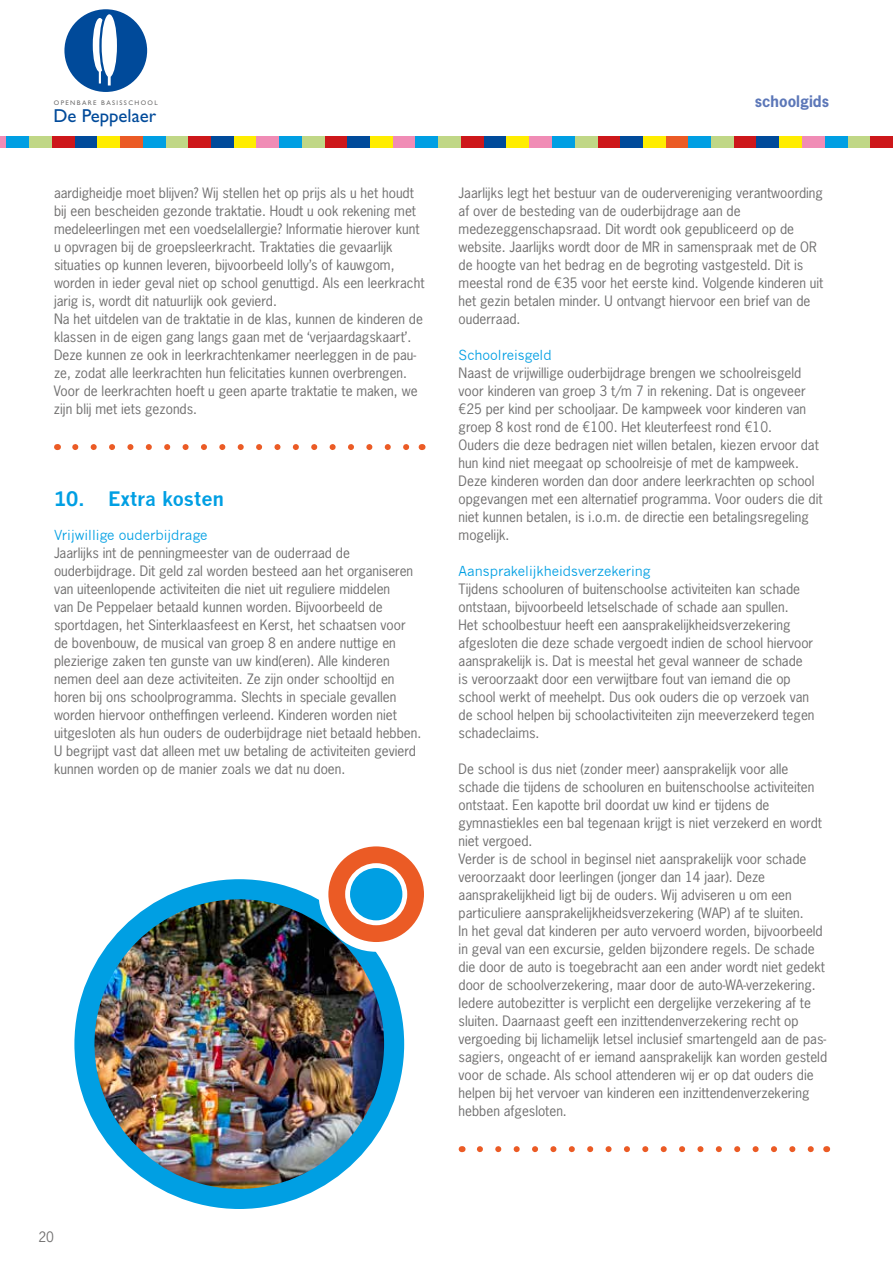
<style>
.page{position:relative;width:893px;height:1263px;background:#fff}
.page>*{position:absolute;margin:0;border:0;box-sizing:border-box;transform-origin:0 0}
.t1{font:700 19.5px "News Gothic";color:#009fe3}
.t2{font:18.75px "Gill Sans Std";color:#004a9a}
.t3{font:700 15px "News Gothic Std";color:#5c77b8}
.t4{font:13.5px/18px "News Gothic Std";color:#706f6f}
.t5{font:13.5px "News Gothic";color:#009fe3}
.t6{font:6.75px "Gill Sans Std";letter-spacing:.2em;color:#706f6f}
</style>
<div class="page">
<svg style="left:75px;top:444px;width:335px;height:6px"></svg>
<svg style="left:480px;top:1146px;width:334px;height:6px"></svg>
<div style="left:75px;top:136px;width:22px;height:11px;background:#004a9a"></div>
<div style="left:97px;top:136px;width:23px;height:11px;background:#ffed00"></div>
<div style="left:120px;top:136px;width:23px;height:11px;background:#eb5b25"></div>
<div style="left:188px;top:136px;width:23px;height:11px;background:#cd171a"></div>
<div style="left:166px;top:136px;width:22px;height:11px;background:#c0d786"></div>
<div style="left:143px;top:136px;width:23px;height:11px;background:#009fe3"></div>
<div style="left:211px;top:136px;width:23px;height:11px;background:#004a9a"></div>
<div style="left:234px;top:136px;width:22px;height:11px;background:#ffed00"></div>
<div style="left:256px;top:136px;width:23px;height:11px;background:#f08cb5"></div>
<div style="left:325px;top:136px;width:22px;height:11px;background:#cd171a"></div>
<div style="left:302px;top:136px;width:23px;height:11px;background:#c0d786"></div>
<div style="left:279px;top:136px;width:23px;height:11px;background:#009fe3"></div>
<div style="left:0;top:136px;width:6px;height:11px;background:#f08cb5"></div>
<div style="left:52px;top:136px;width:23px;height:11px;background:#cd171a"></div>
<div style="left:29px;top:136px;width:23px;height:11px;background:#c0d786"></div>
<div style="left:6px;top:136px;width:23px;height:11px;background:#009fe3"></div>
<div style="left:620px;top:136px;width:23px;height:11px;background:#004a9a"></div>
<div style="left:643px;top:136px;width:23px;height:11px;background:#ffed00"></div>
<div style="left:666px;top:136px;width:22px;height:11px;background:#eb5b25"></div>
<div style="left:734px;top:136px;width:23px;height:11px;background:#cd171a"></div>
<div style="left:711px;top:136px;width:23px;height:11px;background:#c0d786"></div>
<div style="left:688px;top:136px;width:23px;height:11px;background:#009fe3"></div>
<div style="left:757px;top:136px;width:22px;height:11px;background:#004a9a"></div>
<div style="left:779px;top:136px;width:23px;height:11px;background:#ffed00"></div>
<div style="left:802px;top:136px;width:23px;height:11px;background:#f08cb5"></div>
<div style="left:870px;top:136px;width:23px;height:11px;background:#cd171a"></div>
<div style="left:847px;top:136px;width:23px;height:11px;background:#c0d786"></div>
<div style="left:825px;top:136px;width:22px;height:11px;background:#009fe3"></div>
<div style="left:347px;top:136px;width:23px;height:11px;background:#004a9a"></div>
<div style="left:370px;top:136px;width:23px;height:11px;background:#ffed00"></div>
<div style="left:393px;top:136px;width:23px;height:11px;background:#f08cb5"></div>
<div style="left:461px;top:136px;width:23px;height:11px;background:#cd171a"></div>
<div style="left:438px;top:136px;width:23px;height:11px;background:#c0d786"></div>
<div style="left:416px;top:136px;width:22px;height:11px;background:#009fe3"></div>
<div style="left:484px;top:136px;width:22px;height:11px;background:#004a9a"></div>
<div style="left:506px;top:136px;width:23px;height:11px;background:#ffed00"></div>
<div style="left:529px;top:136px;width:23px;height:11px;background:#f08cb5"></div>
<div style="left:597px;top:136px;width:23px;height:11px;background:#cd171a"></div>
<div style="left:575px;top:136px;width:22px;height:11px;background:#c0d786"></div>
<div style="left:552px;top:136px;width:23px;height:11px;background:#009fe3"></div>
<img style="left:95px;top:889px;width:294px;height:310px">
<div style="left:74px;top:879px;width:330px;height:330px;border:20px solid #009fe3;border-radius:50%"></div>
<svg style="left:323px;top:841px;width:106px;height:106px;fill:#eb5b25"></svg>
<div style="left:319px;top:837px;width:115px;height:115px;border:10px solid #fff;border-radius:50%"></div>
<div style="left:348px;top:866px;width:57px;height:57px;background:#009fe3;border-radius:50%"></div>
<div style="left:345px;top:863px;width:62px;height:62px;border:5px solid #fff;border-radius:50%"></div>
<div style="left:64px;top:9px;width:83px;height:83px;background:#004a9a;border-radius:50%"></div>
<svg style="left:93px;top:14px;width:24px;height:71px"></svg>
<p class="t6" style="left:54px;top:99px;width:105px">OPENBARE BASISSCHOOL</p>
<p class="t3" style="left:755px;top:92px;width:76px">schoolgids</p>
<h2 class="t2" style="left:54px;top:105px;width:104px">De Peppelaer</h2>
<p class="t4" style="left:54px;top:184px;width:372px">aardigheidje moet blijven? Wij stellen het op prijs als u het houdt bij een bescheiden gezonde traktatie. Houdt u ook rekening met medeleerlingen met een voedselallergie? Informatie hierover kunt u opvragen bij de groepsleerkracht. Traktaties die gevaarlijk situaties op kunnen leveren, bijvoorbeeld lolly’s of kauwgom, worden in ieder geval niet op school genuttigd. Als een leerkracht jarig is, wordt dit natuurlijk ook gevierd.<br>Na het uitdelen van de traktatie in de klas, kunnen de kinderen de klassen in de eigen gang langs gaan met de ‘verjaardagskaart’.<br>Deze kunnen ze ook in leerkrachtenkamer neerleggen in de pau&shy;ze, zodat alle leerkrachten hun felicitaties kunnen overbrengen.<br>Voor de leerkrachten hoeft u geen aparte traktatie te maken, we zijn blij met iets gezonds.</p>
<h1 class="t1" style="left:54px;top:486px;width:172px">10. Extra kosten</h1>
<p class="t5" style="left:54px;top:527px;width:155px">Vrijwillige ouderbijdrage</p>
<p class="t4" style="left:54px;top:544px;width:369px">Jaarlijks int de penningmeester van de ouderraad de ouderbijdrage. Dit geld zal worden besteed aan het organiseren van uiteenlopende activiteiten die niet uit reguliere middelen<br>van De Peppelaer betaald kunnen worden. Bijvoorbeeld de sportdagen, het Sinterklaasfeest en Kerst, het schaatsen voor de bovenbouw, de musical van groep 8 en andere nuttige en plezierige zaken ten gunste van uw kind(eren). Alle kinderen nemen deel aan deze activiteiten. Ze zijn onder schooltijd en horen bij ons schoolprogramma. Slechts in speciale gevallen worden hiervoor ontheffingen verleend. Kinderen worden niet uitgesloten als hun ouders de ouderbijdrage niet betaald hebben.<br>U begrijpt vast dat alleen met uw betaling de activiteiten gevierd kunnen worden op de manier zoals we dat nu doen.</p>
<p class="t4" style="left:459px;top:184px;width:366px">Jaarlijks legt het bestuur van de oudervereniging verantwoording af over de besteding van de ouderbijdrage aan de medezeggenschapsraad. Dit wordt ook gepubliceerd op de website. Jaarlijks wordt door de MR in samenspraak met de OR de hoogte van het bedrag en de begroting vastgesteld. Dit is meestal rond de €35 voor het eerste kind. Volgende kinderen uit het gezin betalen minder. U ontvangt hiervoor een brief van de ouderraad.</p>
<p class="t5" style="left:459px;top:347px;width:95px">Schoolreisgeld</p>
<p class="t4" style="left:459px;top:364px;width:365px">Naast de vrijwillige ouderbijdrage brengen we schoolreisgeld voor kinderen van groep 3 t/m 7 in rekening. Dat is ongeveer €25 per kind per schooljaar. De kampweek voor kinderen van groep 8 kost rond de €100. Het kleuterfeest rond €10.<br>Ouders die deze bedragen niet willen betalen, kiezen ervoor dat hun kind niet meegaat op schoolreisje of met de kampweek.<br>Deze kinderen worden dan door andere leerkrachten op school opgevangen met een alternatief programma. Voor ouders die dit niet kunnen betalen, is i.o.m. de directie een betalingsregeling mogelijk.</p>
<p class="t5" style="left:459px;top:563px;width:194px">Aansprakelijkheidsverzekering</p>
<p class="t4" style="left:459px;top:580px;width:357px">Tijdens schooluren of buitenschoolse activiteiten kan schade ontstaan, bijvoorbeeld letselschade of schade aan spullen.<br>Het schoolbestuur heeft een aansprakelijkheidsverzekering afgesloten die deze schade vergoedt indien de school hiervoor aansprakelijk is. Dat is meestal het geval wanneer de schade is veroorzaakt door een verwijtbare fout van iemand die op school werkt of meehelpt. Dus ook ouders die op verzoek van de school helpen bij schoolactiviteiten zijn meeverzekerd tegen schadeclaims.</p>
<p class="t4" style="left:459px;top:760px;width:370px">De school is dus niet (zonder meer) aansprakelijk voor alle schade die tijdens de schooluren en buitenschoolse activiteiten ontstaat. Een kapotte bril doordat uw kind er tijdens de gymnastiekles een bal tegenaan krijgt is niet verzekerd en wordt niet vergoed.<br>Verder is de school in beginsel niet aansprakelijk voor schade veroorzaakt door leerlingen (jonger dan 14 jaar). Deze aansprakelijkheid ligt bij de ouders. Wij adviseren u om een particuliere aansprakelijkheidsverzekering (WAP) af te sluiten.<br>In het geval dat kinderen per auto vervoerd worden, bijvoorbeeld in geval van een excursie, gelden bijzondere regels. De schade die door de auto is toegebracht aan een ander wordt niet gedekt door de schoolverzekering, maar door de auto-WA-verzekering.<br>Iedere autobezitter is verplicht een dergelijke verzekering af te sluiten. Daarnaast geeft een inzittendenverzekering recht op vergoeding bij lichamelijk letsel inclusief smartengeld aan de pas&shy;sagiers, ongeacht of er iemand aansprakelijk kan worden gesteld voor de schade. Als school attenderen wij er op dat ouders die helpen bij het vervoer van kinderen een inzittendenverzekering hebben afgesloten.</p>
<p class="t4" style="left:38px;top:1228px;width:17px">20</p>
</div>
